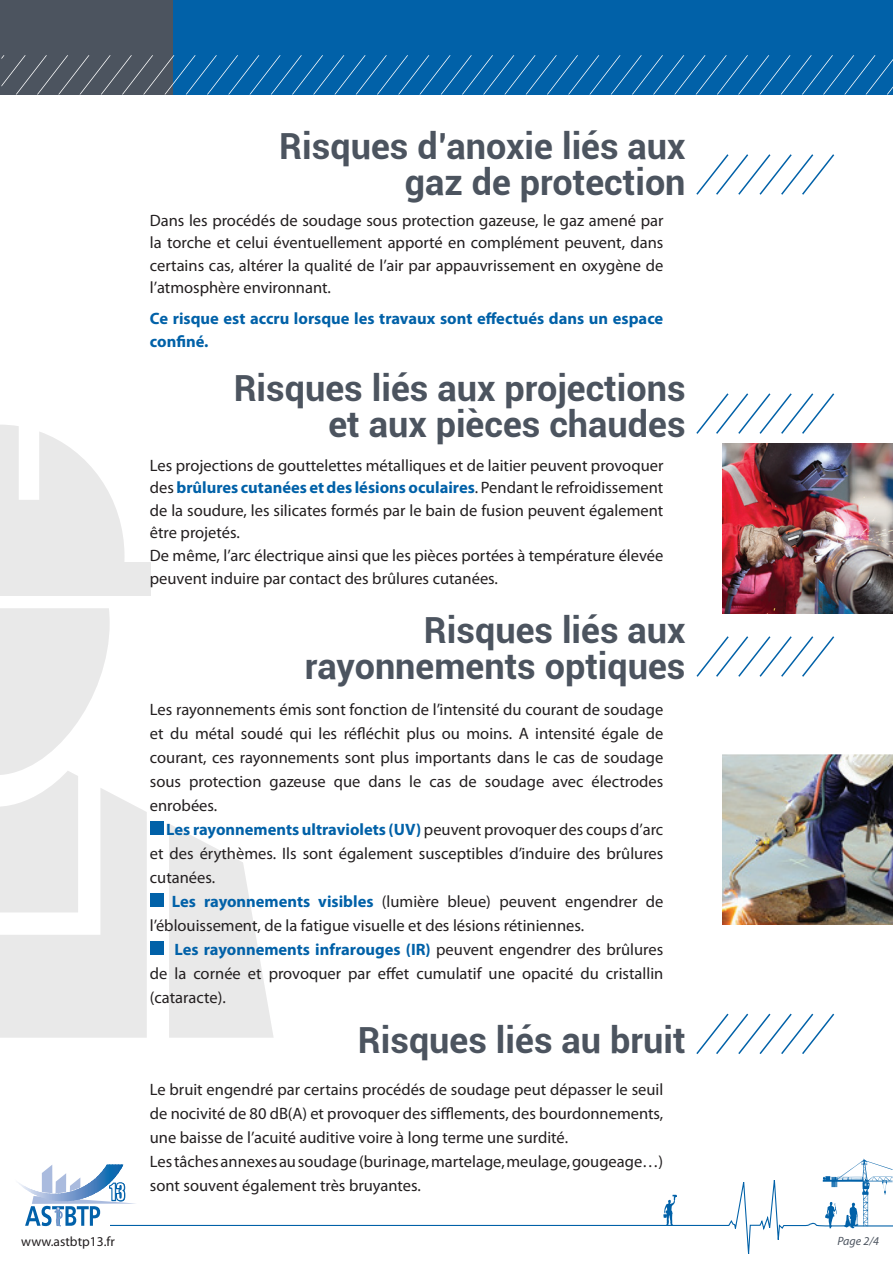
<style>
.page{position:relative;width:893px;height:1263px;background:#fff}
.page>*{position:absolute;margin:0;border:0;box-sizing:border-box;transform-origin:0 0}
.t1{font:700 36px/36px "Roboto";color:#4c545f;text-align:right}
.t2{font:16.5px/24px "Myriad Pro";color:#231f20;text-align:justify}
.t3{font:700 16.5px/22.5px "Myriad Pro";color:#0161a8}
.t4{font:13.5px "Myriad Pro";color:#231f20}
.t5{font:italic 12px "Myriad Pro";color:#4c545f}
.s1{font-weight:700;color:#0161a8}
</style>
<div class="page">
<svg style="left:169px;top:824px;width:104px;height:214px"></svg>
<div style="left:0;top:562px;width:150px;height:33px;background:#e9e9e9"></div>
<svg style="left:0;top:425px;width:125px;height:137px"></svg>
<svg style="left:0;top:608px;width:147px;height:430px"></svg>
<svg style="left:137px;top:1180px;width:671px;height:74px"></svg>
<hr style="left:849px;top:1225px;width:44px;height:1px;background:#0161a8">
<svg style="left:808px;top:1158px;width:84px;height:70px"></svg>
<svg style="left:663px;top:1195px;width:13px;height:31px"></svg>
<svg style="left:18px;top:1164px;width:119px;height:62px"></svg>
<div style="left:0;top:0;width:893px;height:94px;background:#0161a8"></div>
<div style="left:0;top:0;width:172px;height:94px;background:#4c545f"></div>
<svg style="left:1px;top:55px;width:892px;height:39px"></svg>
<img style="left:723px;top:754px;width:170px;height:170px">
<img style="left:723px;top:443px;width:170px;height:170px">
<svg style="left:696px;top:393px;width:139px;height:41px"></svg>
<div style="left:150px;top:821px;width:13px;height:13px;background:#0161a8"></div>
<div style="left:150px;top:893px;width:13px;height:13px;background:#0161a8"></div>
<div style="left:150px;top:941px;width:13px;height:13px;background:#0161a8"></div>
<svg style="left:696px;top:636px;width:139px;height:41px"></svg>
<svg style="left:696px;top:1013px;width:139px;height:41px"></svg>
<svg style="left:696px;top:154px;width:139px;height:41px"></svg>
<p class="t4" style="left:21px;top:1233px;width:95px">www.astbtp13.fr</p>
<h1 class="t1" style="left:279px;top:127px;width:408px">Risques d’anoxie liés aux gaz de protection</h1>
<p class="t2" style="left:150px;top:209px;width:515px;line-height:22.5px">Dans les procédés de soudage sous protection gazeuse, le gaz amené par la torche et celui éventuellement apporté en complément peuvent, dans certains cas, altérer la qualité de l’air par appauvrissement en oxygène de l’atmosphère environnant.</p>
<p class="t3" style="left:150px;top:307px;width:515px">Ce risque est accru lorsque les travaux sont effectués dans un espace confiné.</p>
<h1 class="t1" style="left:234px;top:369px;width:453px">Risques liés aux projections et aux pièces chaudes</h1>
<p class="t2" style="left:150px;top:454px;width:515px;line-height:22.5px;text-align:left">Les projections de gouttelettes métalliques et de laitier peuvent provoquer des <span class="s1">brûlures cutanées et des lésions oculaires</span>. Pendant le refroidissement de la soudure, les silicates formés par le bain de fusion peuvent également être projetés.<br>De même, l’arc électrique ainsi que les pièces portées à température élevée peuvent induire par contact des brûlures cutanées.</p>
<h1 class="t1" style="left:305px;top:611px;width:382px">Risques liés aux rayonnements optiques</h1>
<p class="t2" style="left:150px;top:697px;width:515px">Les rayonnements émis sont fonction de l’intensité du courant de soudage et du métal soudé qui les réfléchit plus ou moins. A intensité égale de courant, ces rayonnements sont plus importants dans le cas de soudage sous protection gazeuse que dans le cas de soudage avec électrodes enrobées.</p>
<p class="t2" style="left:150px;top:817px;width:515px;text-indent:16px"><span class="s1">Les rayonnements ultraviolets (UV)</span> peuvent provoquer des coups d’arc et des érythèmes. Ils sont également susceptibles d’induire des brûlures cutanées.</p>
<p class="t2" style="left:150px;top:889px;width:515px;text-indent:22px"><span class="s1">Les rayonnements visibles</span> (lumière bleue) peuvent engendrer de l’éblouissement, de la fatigue visuelle et des lésions rétiniennes.</p>
<p class="t2" style="left:150px;top:937px;width:515px;text-indent:25px"><span class="s1">Les rayonnements infrarouges (IR)</span> peuvent engendrer des brûlures de la cornée et provoquer par effet cumulatif une opacité du cristallin (cataracte).</p>
<h1 class="t1" style="left:358px;top:1021px;width:329px">Risques liés au bruit</h1>
<p class="t2" style="left:150px;top:1077px;width:515px;text-align:left">Le bruit engendré par certains procédés de soudage peut dépasser le seuil de nocivité de 80 dB(A) et provoquer des sifflements, des bourdonnements, une baisse de l’acuité auditive voire à long terme une surdité.<br>Les tâches annexes au soudage (burinage, martelage, meulage, gougeage…) sont souvent également très bruyantes.</p>
<p class="t5" style="left:837px;top:1233px;width:43px">Page 2/4</p>
</div>
